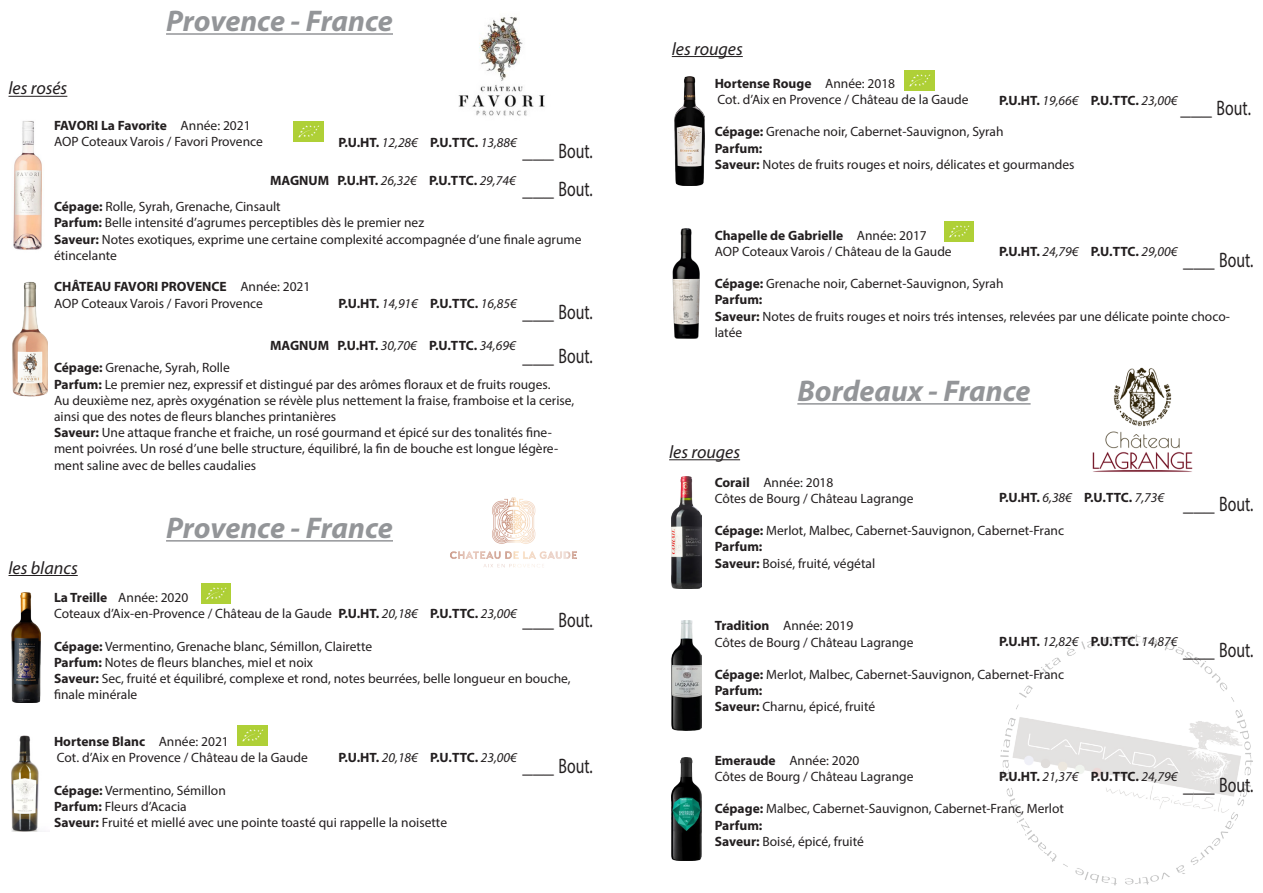
<style>
.page{position:relative;width:1263px;height:893px;background:#fff}
.page>*{position:absolute;margin:0;border:0;box-sizing:border-box;transform-origin:0 0}
.t1{font:italic 700 30px "Myriad Pro";color:#939598}
.t2{font:21px "Myriad Pro";color:#231f20}
.t3{font:italic 18px "Myriad Pro";color:#231f20}
.t4{font:13.5px/16.2px "Myriad Pro";color:#231f20}
.t5{font:700 13.5px "Myriad Pro";color:#231f20}
.s1{font-weight:400}
.s2{font-weight:400;font-style:italic}
.s3{font-weight:700}
</style>
<div class="page">
<img style="left:1000px;top:634px;width:253px;height:252px">
<img style="left:672px;top:228px;width:28px;height:111px">
<hr style="left:672px;top:56px;width:71px;height:1px;background:#231f20">
<img style="left:674px;top:76px;width:31px;height:109px">
<img style="left:904px;top:70px;width:30px;height:20px">
<img style="left:944px;top:221px;width:30px;height:20px">
<img style="left:672px;top:476px;width:29px;height:113px">
<hr style="left:669px;top:459px;width:71px;height:1px;background:#231f20">
<hr style="left:797px;top:403px;width:233px;height:2px;background:#939598">
<img style="left:672px;top:620px;width:30px;height:110px">
<img style="left:13px;top:121px;width:29px;height:129px">
<hr style="left:166px;top:33px;width:227px;height:2px;background:#939598">
<img style="left:12px;top:282px;width:35px;height:114px">
<hr style="left:9px;top:96px;width:58px;height:1px;background:#231f20">
<img style="left:294px;top:122px;width:30px;height:20px">
<img style="left:11px;top:592px;width:30px;height:110px">
<hr style="left:9px;top:575px;width:69px;height:1px;background:#231f20">
<hr style="left:166px;top:540px;width:227px;height:2px;background:#939598">
<img style="left:11px;top:736px;width:28px;height:96px">
<img style="left:672px;top:757px;width:30px;height:103px">
<img style="left:201px;top:584px;width:30px;height:20px">
<img style="left:238px;top:726px;width:29px;height:20px">
<img style="left:458px;top:17px;width:87px;height:99px">
<img style="left:450px;top:497px;width:127px;height:71px">
<img style="left:1092px;top:367px;width:101px;height:105px">
<p class="t3" style="left:9px;top:77px;width:60px">les rosés</p>
<p class="t1" style="left:166px;top:1px;width:228px">Provence - France</p>
<p class="t5" style="left:54px;top:117px;width:198px">FAVORI La Favorite <span class="s1">Année: 2021</span></p>
<p class="t4" style="left:54px;top:134px;width:210px">AOP Coteaux Varois / Favori Provence</p>
<p class="t5" style="left:338px;top:134px;width:180px">P.U.HT. <span class="s2">12,28€</span> P.U.TTC. <span class="s2">13,88€</span></p>
<p class="t2" style="left:523px;top:138px;width:72px">___ Bout.</p>
<p class="t5" style="left:270px;top:172px;width:247px">MAGNUM P.U.HT. <span class="s2">26,32€</span> P.U.TTC. <span class="s2">29,74€</span></p>
<p class="t2" style="left:523px;top:176px;width:72px">___ Bout.</p>
<p class="t4" style="left:54px;top:198px;width:228px"><span class="s3">Cépage:</span> Rolle, Syrah, Grenache, Cinsault</p>
<p class="t4" style="left:54px;top:215px;width:372px"><span class="s3">Parfum:</span> Belle intensité d’agrumes perceptibles dès le premier nez</p>
<p class="t4" style="left:54px;top:231px;width:529px"><span class="s3">Saveur:</span> Notes exotiques, exprime une certaine complexité accompagnée d’une finale agrume étincelante</p>
<p class="t5" style="left:54px;top:278px;width:258px">CHÂTEAU FAVORI PROVENCE <span class="s1">Année: 2021</span></p>
<p class="t4" style="left:54px;top:295px;width:210px">AOP Coteaux Varois / Favori Provence</p>
<p class="t5" style="left:338px;top:295px;width:180px">P.U.HT. <span class="s2">14,91€</span> P.U.TTC. <span class="s2">16,85€</span></p>
<p class="t2" style="left:523px;top:299px;width:72px">___ Bout.</p>
<p class="t5" style="left:270px;top:337px;width:247px">MAGNUM P.U.HT. <span class="s2">30,70€</span> P.U.TTC. <span class="s2">34,69€</span></p>
<p class="t2" style="left:523px;top:343px;width:72px">___ Bout.</p>
<p class="t4" style="left:54px;top:360px;width:177px"><span class="s3">Cépage:</span> Grenache, Syrah, Rolle</p>
<p class="t4" style="left:54px;top:376px;width:498px"><span class="s3">Parfum:</span> Le premier nez, expressif et distingué par des arômes floraux et de fruits rouges.</p>
<p class="t4" style="left:54px;top:392px;width:522px">Au deuxième nez, après oxygénation se révèle plus nettement la fraise, framboise et la cerise, ainsi que des notes de fleurs blanches printanières</p>
<p class="t4" style="left:54px;top:424px;width:506px"><span class="s3">Saveur:</span> Une attaque franche et fraiche, un rosé gourmand et épicé sur des tonalités fine&shy;ment poivrées. Un rosé d’une belle structure, équilibré, la fin de bouche est longue légère&shy;ment saline avec de belles caudalies</p>
<p class="t3" style="left:9px;top:556px;width:71px">les blancs</p>
<p class="t1" style="left:166px;top:508px;width:228px">Provence - France</p>
<p class="t4" style="left:54px;top:589px;width:136px"><span class="s3">La Treille</span> Année: 2020</p>
<p class="t4" style="left:54px;top:606px;width:279px">Coteaux d’Aix-en-Provence / Château de la Gaude</p>
<p class="t4" style="left:54px;top:638px;width:320px"><span class="s3">Cépage:</span> Vermentino, Grenache blanc, Sémillon, Clairette</p>
<p class="t4" style="left:54px;top:654px;width:261px"><span class="s3">Parfum:</span> Notes de fleurs blanches, miel et noix</p>
<p class="t4" style="left:54px;top:670px;width:518px"><span class="s3">Saveur:</span> Sec, fruité et équilibré, complexe et rond, notes beurrées, belle longueur en bouche, finale minérale</p>
<p class="t5" style="left:338px;top:605px;width:180px">P.U.HT. <span class="s2">20,18€</span> P.U.TTC. <span class="s2">23,00€</span></p>
<p class="t2" style="left:523px;top:607px;width:72px">___ Bout.</p>
<p class="t5" style="left:54px;top:733px;width:176px">Hortense Blanc <span class="s1">Année: 2021</span></p>
<p class="t4" style="left:57px;top:749px;width:253px">Cot. d’Aix en Provence / Château de la Gaude</p>
<p class="t4" style="left:54px;top:782px;width:173px"><span class="s3">Cépage:</span> Vermentino, Sémillon</p>
<p class="t4" style="left:54px;top:798px;width:134px"><span class="s3">Parfum:</span> Fleurs d’Acacia</p>
<p class="t4" style="left:54px;top:814px;width:395px"><span class="s3">Saveur:</span> Fruité et miellé avec une pointe toasté qui rappelle la noisette</p>
<p class="t5" style="left:338px;top:749px;width:180px">P.U.HT. <span class="s2">20,18€</span> P.U.TTC. <span class="s2">23,00€</span></p>
<p class="t2" style="left:523px;top:753px;width:72px">___ Bout.</p>
<p class="t3" style="left:672px;top:38px;width:72px">les rouges</p>
<p class="t5" style="left:715px;top:74px;width:182px">Hortense Rouge <span class="s1">Année: 2018</span></p>
<p class="t4" style="left:717px;top:91px;width:253px">Cot. d’Aix en Provence / Château de la Gaude</p>
<p class="t4" style="left:715px;top:124px;width:290px"><span class="s3">Cépage:</span> Grenache noir, Cabernet-Sauvignon, Syrah</p>
<p class="t5" style="left:715px;top:139px;width:49px">Parfum:</p>
<p class="t4" style="left:715px;top:156px;width:361px"><span class="s3">Saveur:</span> Notes de fruits rouges et noirs, délicates et gourmandes</p>
<p class="t5" style="left:999px;top:91px;width:180px">P.U.HT. <span class="s2">19,66€</span> P.U.TTC. <span class="s2">23,00€</span></p>
<p class="t2" style="left:1180px;top:95px;width:72px">___ Bout.</p>
<p class="t5" style="left:715px;top:226px;width:214px">Chapelle de Gabrielle <span class="s1">Année: 2017</span></p>
<p class="t4" style="left:715px;top:243px;width:239px">AOP Coteaux Varois / Château de la Gaude</p>
<p class="t4" style="left:715px;top:275px;width:290px"><span class="s3">Cépage:</span> Grenache noir, Cabernet-Sauvignon, Syrah</p>
<p class="t5" style="left:715px;top:291px;width:49px">Parfum:</p>
<p class="t4" style="left:715px;top:308px;width:517px"><span class="s3">Saveur:</span> Notes de fruits rouges et noirs trés intenses, relevées par une délicate pointe choco&shy;latée</p>
<p class="t5" style="left:999px;top:243px;width:180px">P.U.HT. <span class="s2">24,79€</span> P.U.TTC. <span class="s2">29,00€</span></p>
<p class="t2" style="left:1183px;top:247px;width:72px">___ Bout.</p>
<p class="t3" style="left:669px;top:441px;width:72px">les rouges</p>
<p class="t1" style="left:797px;top:371px;width:235px">Bordeaux - France</p>
<p class="t4" style="left:715px;top:474px;width:120px"><span class="s3">Corail</span> Année: 2018</p>
<p class="t4" style="left:715px;top:490px;width:200px">Côtes de Bourg / Château Lagrange</p>
<p class="t4" style="left:715px;top:522px;width:351px"><span class="s3">Cépage:</span> Merlot, Malbec, Cabernet-Sauvignon, Cabernet-Franc</p>
<p class="t5" style="left:715px;top:538px;width:49px">Parfum:</p>
<p class="t4" style="left:715px;top:555px;width:162px"><span class="s3">Saveur:</span> Boisé, fruité, végétal</p>
<p class="t5" style="left:999px;top:489px;width:166px">P.U.HT. <span class="s2">6,38€</span> P.U.TTC. <span class="s2">7,73€</span></p>
<p class="t2" style="left:1183px;top:491px;width:72px">___ Bout.</p>
<p class="t4" style="left:715px;top:617px;width:140px"><span class="s3">Tradition</span> Année: 2019</p>
<p class="t4" style="left:715px;top:634px;width:200px">Côtes de Bourg / Château Lagrange</p>
<p class="t4" style="left:715px;top:666px;width:351px"><span class="s3">Cépage:</span> Merlot, Malbec, Cabernet-Sauvignon, Cabernet-Franc</p>
<p class="t5" style="left:715px;top:682px;width:49px">Parfum:</p>
<p class="t4" style="left:715px;top:698px;width:162px"><span class="s3">Saveur:</span> Charnu, épicé, fruité</p>
<p class="t5" style="left:999px;top:633px;width:180px">P.U.HT. <span class="s2">12,82€</span> P.U.TTC. <span class="s2">14,87€</span></p>
<p class="t2" style="left:1183px;top:637px;width:72px">___ Bout.</p>
<p class="t4" style="left:715px;top:752px;width:146px"><span class="s3">Emeraude</span> Année: 2020</p>
<p class="t4" style="left:715px;top:768px;width:200px">Côtes de Bourg / Château Lagrange</p>
<p class="t4" style="left:715px;top:801px;width:351px"><span class="s3">Cépage:</span> Malbec, Cabernet-Sauvignon, Cabernet-Franc, Merlot</p>
<p class="t5" style="left:715px;top:816px;width:49px">Parfum:</p>
<p class="t4" style="left:715px;top:833px;width:151px"><span class="s3">Saveur:</span> Boisé, épicé, fruité</p>
<p class="t5" style="left:999px;top:768px;width:180px">P.U.HT. <span class="s2">21,37€</span> P.U.TTC. <span class="s2">24,79€</span></p>
<p class="t2" style="left:1183px;top:772px;width:72px">___ Bout.</p>
</div>
